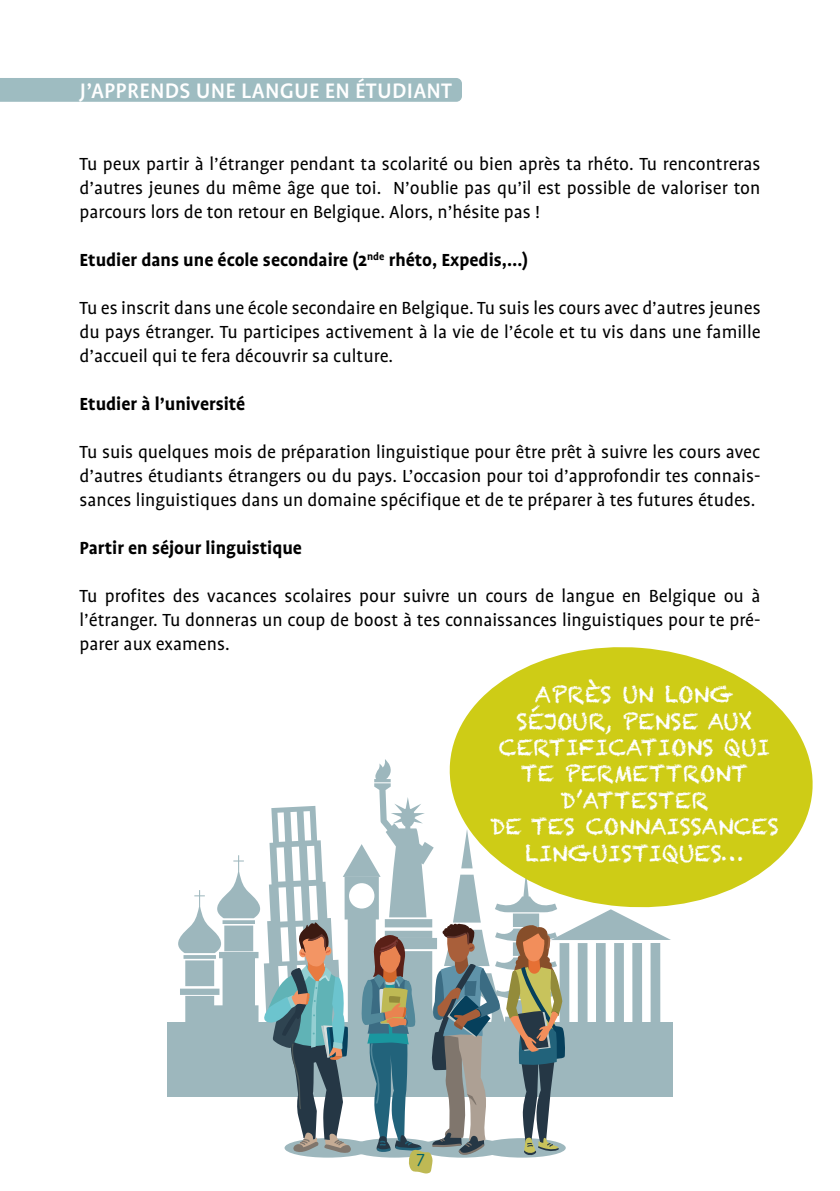
<style>
.page{position:relative;width:840px;height:1191px;background:#fff}
.page>*{position:absolute;margin:0;border:0;box-sizing:border-box;transform-origin:0 0}
.t1{font:500 24px "Profile OT";letter-spacing:.01em;color:#fff}
.t2{font:22px/26.4px "Chalkduster";color:#fff;text-align:center}
.t3{font:20px/24px "Profile OT";color:#000;text-align:justify}
.t4{font:700 20px "Profile OT";color:#000}
.t5{font:300 20px "Profile OT";color:#00626a}
</style>
<div class="page">
<svg style="left:169px;top:759px;width:501px;height:414px"></svg>
<div style="left:0;top:78px;width:461px;height:24px;background:#9ebcc1"></div>
<svg style="left:444px;top:647px;width:369px;height:267px;fill:#cecc16"></svg>
<p class="t1" style="left:79px;top:77px;width:374px">J’APPRENDS UNE LANGUE EN ÉTUDIANT</p>
<p class="t3" style="left:79px;top:152px;width:682px">Tu peux partir à l’étranger pendant ta scolarité ou bien après ta rhéto. Tu rencontreras d’autres jeunes du même âge que toi. N’oublie pas qu’il est possible de valoriser ton parcours lors de ton retour en Belgique. Alors, n’hésite pas !</p>
<p class="t4" style="left:79px;top:249px;width:450px">Etudier dans une école secondaire (2<sup>nde</sup> rhéto, Expedis,…)</p>
<p class="t3" style="left:79px;top:296px;width:682px">Tu es inscrit dans une école secondaire en Belgique. Tu suis les cours avec d’autres jeunes du pays étranger. Tu participes activement à la vie de l’école et tu vis dans une famille d’accueil qui te fera découvrir sa culture.</p>
<p class="t4" style="left:79px;top:393px;width:167px">Etudier à l’université</p>
<p class="t3" style="left:79px;top:440px;width:682px">Tu suis quelques mois de préparation linguistique pour être prêt à suivre les cours avec d’autres étudiants étrangers ou du pays. L’occasion pour toi d’approfondir tes connais&shy;sances linguistiques dans un domaine spécifique et de te préparer à tes futures études.</p>
<p class="t4" style="left:79px;top:537px;width:224px">Partir en séjour linguistique</p>
<p class="t3" style="left:79px;top:584px;width:682px">Tu profites des vacances scolaires pour suivre un cours de langue en Belgique ou à l’étranger. Tu donneras un coup de boost à tes connaissances linguistiques pour te pré&shy;parer aux examens.</p>
<p class="t2" style="left:489px;top:681px;width:290px">APRÈS UN LONG<br>SÉJOUR, PENSE AUX<br>CERTIFICATIONS QUI<br>TE PERMETTRONT<br>D’ATTESTER<br>DE TES CONNAISSANCES<br>LINGUISTIQUES…</p>
<p class="t5" style="left:415px;top:1148px;width:11px">7</p>
</div>
